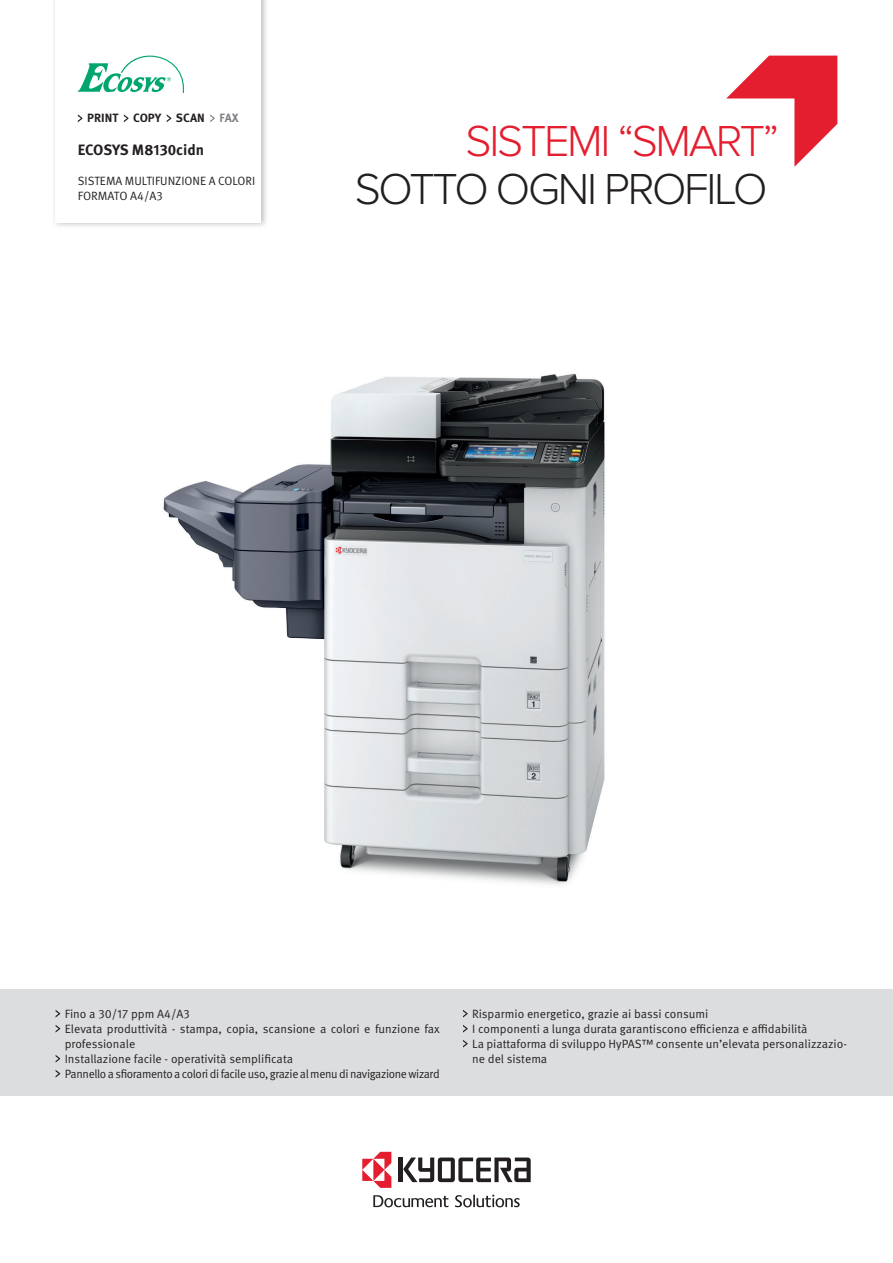
<style>
.page{position:relative;width:893px;height:1263px;background:#fff}
.page>*{position:absolute;margin:0;border:0;box-sizing:border-box;transform-origin:0 0}
.t1{font:300 45px "Proxima Nova";letter-spacing:-.05em;color:#231f20}
.t2{font:300 45px "Proxima Nova";letter-spacing:-.05em;color:#e41d2f}
.Note1{font:700 15px "Meta Pro";color:#231f20}
.Copy1a{font:12px/15px "Meta Pro Norm";color:#231f20}
.Copy1a-2{font:12px "Meta Pro Norm";letter-spacing:-.03em;color:#231f20}
.Note3{font:12px/15px "Meta Pro Norm";color:#231f20}
.Note1-2{font:700 12px "Meta Pro";color:#231f20}
.s1{color:#808285}
</style>
<div class="page">
<img style="left:163px;top:373px;width:442px;height:512px">
<hr style="left:399px;top:1157px;width:4px;height:25px;background:#231f20">
<svg style="left:403px;top:1157px;width:128px;height:25px"></svg>
<svg style="left:362px;top:1152px;width:29px;height:36px"></svg>
<svg style="left:455px;top:1195px;width:65px;height:12px"></svg>
<svg style="left:373px;top:1195px;width:75px;height:12px"></svg>
<div style="left:51px;top:0;width:217px;height:229px;background:#231f20;opacity:.3"></div>
<div style="left:56px;top:0;width:205px;height:223px;background:#fff"></div>
<div style="left:0;top:990px;width:893px;height:106px;background:#dcdddf"></div>
<svg style="left:78px;top:56px;width:106px;height:37px"></svg>
<svg style="left:726px;top:56px;width:111px;height:111px"></svg>
<svg style="left:78px;top:114px;width:4px;height:8px"></svg>
<svg style="left:124px;top:114px;width:4px;height:8px"></svg>
<svg style="left:167px;top:114px;width:4px;height:8px"></svg>
<svg style="left:210px;top:114px;width:5px;height:8px"></svg>
<svg style="left:56px;top:1010px;width:4px;height:7px"></svg>
<svg style="left:56px;top:1025px;width:4px;height:7px"></svg>
<svg style="left:56px;top:1055px;width:4px;height:7px"></svg>
<svg style="left:56px;top:1070px;width:4px;height:7px"></svg>
<svg style="left:463px;top:1010px;width:5px;height:7px"></svg>
<svg style="left:463px;top:1025px;width:5px;height:7px"></svg>
<svg style="left:463px;top:1040px;width:5px;height:7px"></svg>
<p class="Note1-2" style="left:87px;top:109px;width:153px">PRINT COPY SCAN <span class="s1">FAX</span></p>
<p class="Note1" style="left:78px;top:138px;width:128px">ECOSYS M8130cidn</p>
<p class="Note3" style="left:78px;top:173px;width:179px">SISTEMA MULTIFUNZIONE A COLORI<br>FORMATO A4/A3</p>
<p class="t2" style="left:466px;top:115px;width:315px">SISTEMI “SMART”</p>
<p class="t1" style="left:355px;top:163px;width:414px">SOTTO OGNI PROFILO</p>
<p class="Copy1a" style="left:65px;top:1005px;width:127px">Fino a 30/17 ppm A4/A3</p>
<p class="Copy1a" style="left:65px;top:1020px;width:377px">Elevata produttività - stampa, copia, scansione a colori e funzione fax professionale</p>
<p class="Copy1a" style="left:65px;top:1050px;width:230px">Installazione facile - operatività semplificata</p>
<p class="Copy1a-2" style="left:65px;top:1064px;width:376px">Pannello a sfioramento a colori di facile uso, grazie al menu di navigazione wizard</p>
<p class="Copy1a" style="left:472px;top:1005px;width:238px">Risparmio energetico, grazie ai bassi consumi</p>
<p class="Copy1a" style="left:472px;top:1020px;width:337px">I componenti a lunga durata garantiscono efficienza e affidabilità</p>
<p class="Copy1a" style="left:472px;top:1035px;width:376px">La piattaforma di sviluppo HyPAS™ consente un’elevata personalizzazio&shy;ne del sistema</p>
</div>
